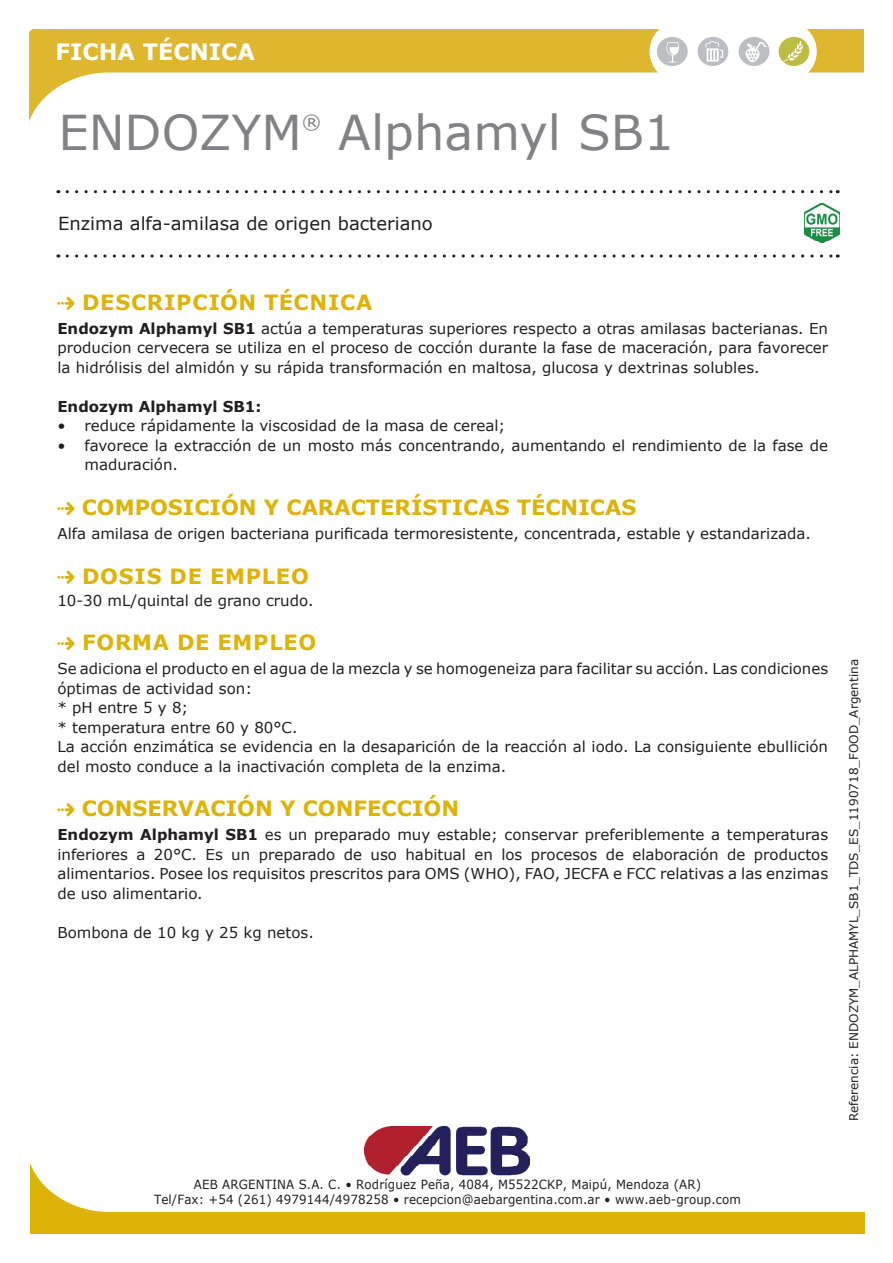
<style>
.page{position:relative;width:893px;height:1263px;background:#fff}
.page>*{position:absolute;margin:0;border:0;box-sizing:border-box;transform-origin:0 0}
.t1{font:48px "Verdana";color:#808285}
.t2{font:700 22.5px "Verdana";color:#fff}
.t3{font:700 21px "Verdana";color:#deb308}
.t4{font:700 21px "Verdana";letter-spacing:.035em;color:#deb308}
.t5{font:19.5px "Verdana";color:#808285}
.t6{font:18px "Verdana";color:#231f20}
.t7{font:15px/19.5px "Verdana";color:#231f20;text-align:justify}
.t8{font:700 15px "Verdana";color:#231f20}
.t9{font:12.6px/15.1px "Verdana";letter-spacing:.01em;color:#231f20;text-align:center;scale:.94 1}
.t10{font:12px "Verdana";color:#231f20}
.s1{font-weight:700}
</style>
<div class="page">
<svg style="left:67px;top:190px;width:771px;height:3px"></svg>
<svg style="left:67px;top:254px;width:771px;height:4px"></svg>
<img style="left:364px;top:1127px;width:165px;height:34px">
<svg style="left:30px;top:30px;width:833px;height:89px"></svg>
<div style="left:649px;top:21px;width:168px;height:61px;background:#fff;border-radius:30px"></div>
<div style="left:779px;top:37px;width:30px;height:29px;background:#bebb43;border-radius:50%"></div>
<svg style="left:783px;top:40px;width:20px;height:22px"></svg>
<div style="left:739px;top:37px;width:30px;height:29px;background:#bbbec2;border-radius:50%"></div>
<div style="left:657px;top:37px;width:31px;height:29px;background:#bbbec2;border-radius:50%"></div>
<div style="left:697px;top:37px;width:31px;height:29px;background:#bbbec2;border-radius:50%"></div>
<svg style="left:705px;top:41px;width:18px;height:21px"></svg>
<svg style="left:666px;top:42px;width:13px;height:20px"></svg>
<svg style="left:745px;top:42px;width:22px;height:21px"></svg>
<svg style="left:30px;top:1161px;width:834px;height:72px"></svg>
<svg style="left:57px;top:297px;width:18px;height:13px"></svg>
<svg style="left:57px;top:502px;width:18px;height:13px"></svg>
<svg style="left:57px;top:571px;width:18px;height:13px"></svg>
<svg style="left:57px;top:637px;width:18px;height:13px"></svg>
<svg style="left:57px;top:803px;width:18px;height:13px"></svg>
<img style="left:804px;top:204px;width:36px;height:39px">
<h2 class="t2" style="left:56px;top:35px;width:201px">FICHA TÉCNICA</h2>
<h1 class="t1" style="left:58px;top:100px;width:245px">ENDOZYM</h1>
<h3 class="t5" style="left:302px;top:109px;width:21px">®</h3>
<h1 class="t1" style="left:338px;top:100px;width:338px">Alphamyl SB1</h1>
<p class="t6" style="left:58px;top:211px;width:376px">Enzima alfa-amilasa de origen bacteriano</p>
<h3 class="t4" style="left:82px;top:287px;width:292px">DESCRIPCIÓN TÉCNICA</h3>
<p class="t7" style="left:57px;top:319px;width:772px"><span class="s1">Endozym Alphamyl SB1</span> actúa a temperaturas superiores respecto a otras amilasas bacterianas. En producion cervecera se utiliza en el proceso de cocción durante la fase de maceración, para favorecer la hidrólisis del almidón y su rápida transformación en maltosa, glucosa y dextrinas solubles.</p>
<p class="t8" style="left:57px;top:396px;width:206px">Endozym Alphamyl SB1:</p>
<p class="t7" style="left:57px;top:416px;width:449px">• reduce rápidamente la viscosidad de la masa de cereal;</p>
<p class="t7" style="left:84px;top:436px;width:745px;text-indent:-27px">• favorece la extracción de un mosto más concentrando, aumentando el rendimiento de la fase de maduración.</p>
<h3 class="t3" style="left:82px;top:493px;width:556px">COMPOSICIÓN Y CARACTERÍSTICAS TÉCNICAS</h3>
<p class="t7" style="left:57px;top:524px;width:755px">Alfa amilasa de origen bacteriana purificada termoresistente, concentrada, estable y estandarizada.</p>
<h3 class="t4" style="left:82px;top:561px;width:228px">DOSIS DE EMPLEO</h3>
<p class="t7" style="left:57px;top:591px;width:258px">10-30 mL/quintal de grano crudo.</p>
<h3 class="t4" style="left:82px;top:628px;width:236px">FORMA DE EMPLEO</h3>
<p class="t7" style="left:57px;top:659px;width:772px;text-align:left">Se adiciona el producto en el agua de la mezcla y se homogeneiza para facilitar su acción. Las condiciones óptimas de actividad son:<br>* pH entre 5 y 8;<br>* temperatura entre 60 y 80°C.<br>La acción enzimática se evidencia en la desaparición de la reacción al iodo. La consiguiente ebullición del mosto conduce a la inactivación completa de la enzima.</p>
<h3 class="t3" style="left:82px;top:794px;width:379px">CONSERVACIÓN Y CONFECCIÓN</h3>
<p class="t7" style="left:57px;top:825px;width:772px"><span class="s1">Endozym Alphamyl SB1</span> es un preparado muy estable; conservar preferiblemente a temperaturas inferiores a 20°C. Es un preparado de uso habitual en los procesos de elaboración de productos alimentarios. Posee los requisitos prescritos para OMS (WHO), FAO, JECFA e FCC relativas a las enzimas de uso alimentario.</p>
<p class="t7" style="left:57px;top:922px;width:258px">Bombona de 10 kg y 25 kg netos.</p>
<p class="t10" style="left:845px;top:1121px;width:464px;rotate:-90deg">Referencia: ENDOZYM_ALPHAMYL_SB1_TDS_ES_1190718_FOOD_Argentina</p>
<p class="t9" style="left:154px;top:1177px;width:626px">AEB ARGENTINA S.A. C. • Rodríguez Peña, 4084, M5522CKP, Maipú, Mendoza (AR)<br>Tel/Fax: +54 (261) 4979144/4978258 • recepcion@aebargentina.com.ar • www.aeb-group.com</p>
</div>
